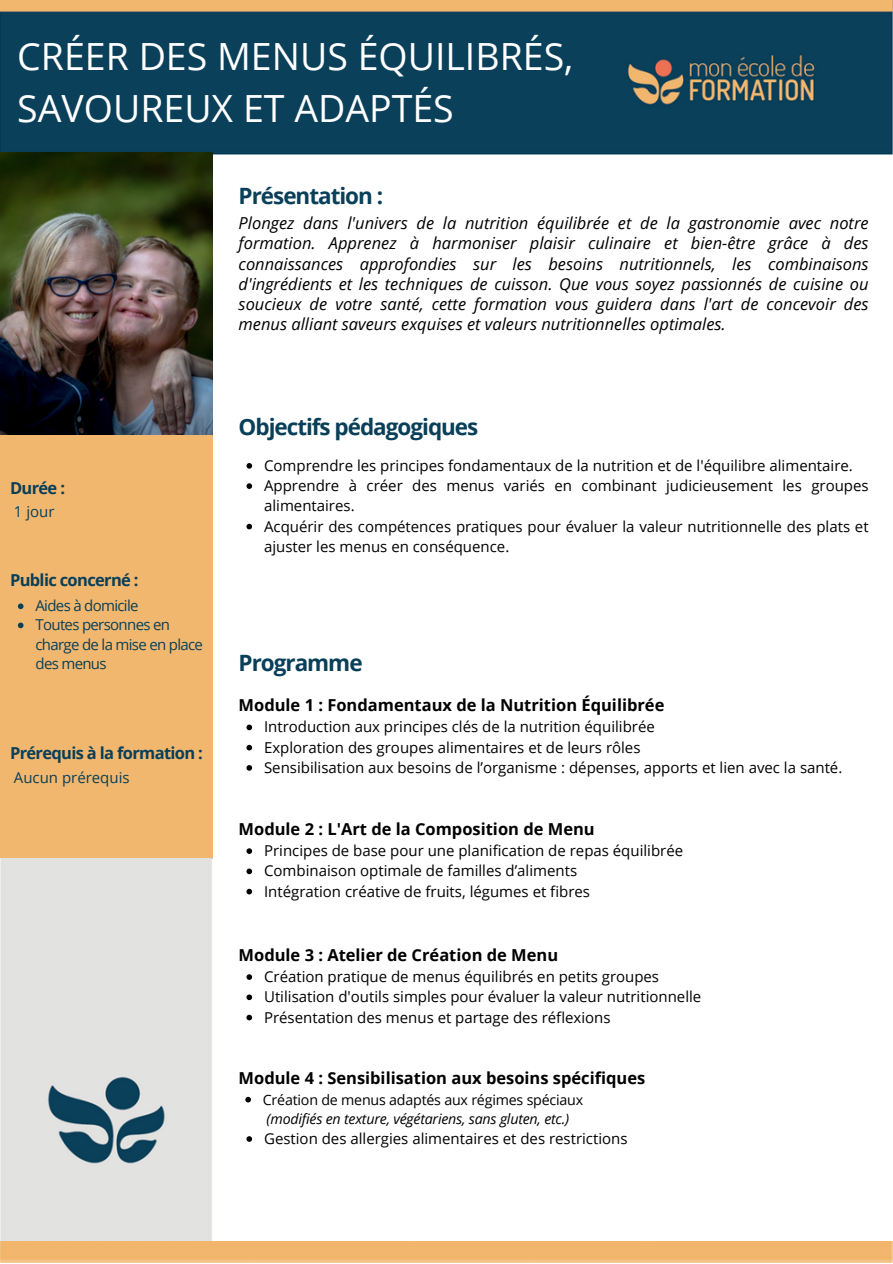
<style>
.page{position:relative;width:893px;height:1264px;background:#fff}
.page>*{position:absolute;margin:0;border:0;box-sizing:border-box;transform-origin:0 0}
.t1{font:37.5px/51.8px "Open Sans";color:#fff}
.t2{font:700 22.5px "Open Sans";letter-spacing:-.045em;color:#093f58}
.t3{font:italic 16.5px/20.2px "Open Sans";color:#000;text-align:justify}
.t4{font:700 16.5px "Open Sans";color:#000}
.t5{font:700 16.5px "Open Sans";letter-spacing:-.04em;color:#093f58}
.t6{font:15px/20.2px "Open Sans";color:#000}
.t7{font:15px/19px "Open Sans";letter-spacing:-.045em;color:#093f58}
.t8{font:15px "Open Sans";color:#093f58}
.t9{font:italic 14.25px "Open Sans";letter-spacing:-.015em;color:#000}
.t10{font:14.25px "Open Sans";letter-spacing:-.015em;color:#000}
</style>
<div class="page">
<img style="left:0;top:0;width:892px;height:154px">
<img style="left:0;top:153px;width:212px;height:282px">
<img style="left:0;top:435px;width:212px;height:806px">
<img style="left:0;top:1241px;width:892px;height:21px">
<svg style="left:18px;top:603px;width:5px;height:6px"></svg>
<svg style="left:18px;top:622px;width:5px;height:6px"></svg>
<svg style="left:246px;top:463px;width:6px;height:5px"></svg>
<svg style="left:246px;top:483px;width:6px;height:6px"></svg>
<svg style="left:246px;top:524px;width:6px;height:5px"></svg>
<svg style="left:246px;top:724px;width:6px;height:6px"></svg>
<svg style="left:246px;top:744px;width:6px;height:6px"></svg>
<svg style="left:246px;top:765px;width:6px;height:5px"></svg>
<svg style="left:246px;top:848px;width:6px;height:6px"></svg>
<svg style="left:246px;top:868px;width:6px;height:6px"></svg>
<svg style="left:246px;top:888px;width:6px;height:6px"></svg>
<svg style="left:246px;top:974px;width:6px;height:5px"></svg>
<svg style="left:246px;top:994px;width:6px;height:6px"></svg>
<svg style="left:246px;top:1014px;width:6px;height:6px"></svg>
<svg style="left:245px;top:1096px;width:6px;height:6px"></svg>
<svg style="left:246px;top:1136px;width:6px;height:5px"></svg>
<p class="t1" style="left:17px;top:30px;width:557px">CRÉER DES MENUS ÉQUILIBRÉS,<br>SAVOUREUX ET ADAPTÉS</p>
<p class="t2" style="left:238px;top:180px;width:146px">Présentation :</p>
<p class="t3" style="left:238px;top:212px;width:631px">Plongez dans l'univers de la nutrition équilibrée et de la gastronomie avec notre formation. Apprenez à harmoniser plaisir culinaire et bien-être grâce à des connaissances approfondies sur les besoins nutritionnels, les combinaisons d'ingrédients et les techniques de cuisson. Que vous soyez passionnés de cuisine ou soucieux de votre santé, cette formation vous guidera dans l'art de concevoir des menus alliant saveurs exquises et valeurs nutritionnelles optimales.</p>
<p class="t5" style="left:10px;top:476px;width:56px">Durée :</p>
<p class="t7" style="left:14px;top:502px;width:42px">1 jour</p>
<p class="t5" style="left:10px;top:568px;width:130px">Public concerné :</p>
<p class="t7" style="left:35px;top:596px;width:105px">Aides à domicile</p>
<p class="t7" style="left:35px;top:615px;width:169px">Toutes personnes en charge de la mise en place des menus</p>
<p class="t5" style="left:10px;top:741px;width:194px">Prérequis à la formation :</p>
<p class="t8" style="left:14px;top:766px;width:117px">Aucun prérequis</p>
<p class="t2" style="left:238px;top:411px;width:241px">Objectifs pédagogiques</p>
<p class="t6" style="left:264px;top:455px;width:590px">Comprendre les principes fondamentaux de la nutrition et de l'équilibre alimentaire.</p>
<p class="t6" style="left:264px;top:475px;width:606px">Apprendre à créer des menus variés en combinant judicieusement les groupes alimentaires.</p>
<p class="t6" style="left:264px;top:515px;width:606px">Acquérir des compétences pratiques pour évaluer la valeur nutritionnelle des plats et ajuster les menus en conséquence.</p>
<p class="t2" style="left:238px;top:646px;width:125px">Programme</p>
<p class="t4" style="left:238px;top:693px;width:427px">Module 1 : Fondamentaux de la Nutrition Équilibrée</p>
<p class="t6" style="left:264px;top:716px;width:392px">Introduction aux principes clés de la nutrition équilibrée</p>
<p class="t6" style="left:264px;top:736px;width:378px">Exploration des groupes alimentaires et de leurs rôles</p>
<p class="t6" style="left:264px;top:757px;width:579px">Sensibilisation aux besoins de l’organisme : dépenses, apports et lien avec la santé.</p>
<p class="t4" style="left:238px;top:817px;width:357px">Module 2 : L'Art de la Composition de Menu</p>
<p class="t6" style="left:264px;top:840px;width:420px">Principes de base pour une planification de repas équilibrée</p>
<p class="t6" style="left:264px;top:860px;width:314px">Combinaison optimale de familles d’aliments</p>
<p class="t6" style="left:264px;top:880px;width:327px">Intégration créative de fruits, légumes et fibres</p>
<p class="t4" style="left:238px;top:943px;width:321px">Module 3 : Atelier de Création de Menu</p>
<p class="t6" style="left:264px;top:966px;width:396px">Création pratique de menus équilibrés en petits groupes</p>
<p class="t6" style="left:264px;top:986px;width:438px">Utilisation d'outils simples pour évaluer la valeur nutritionnelle</p>
<p class="t6" style="left:264px;top:1006px;width:348px">Présentation des menus et partage des réflexions</p>
<p class="t4" style="left:238px;top:1066px;width:408px">Module 4 : Sensibilisation aux besoins spécifiques</p>
<p class="t10" style="left:263px;top:1089px;width:322px">Création de menus adaptés aux régimes spéciaux</p>
<p class="t9" style="left:266px;top:1108px;width:304px">(modifiés en texture, végétariens, sans gluten, etc.)</p>
<p class="t6" style="left:264px;top:1128px;width:365px">Gestion des allergies alimentaires et des restrictions</p>
</div>
